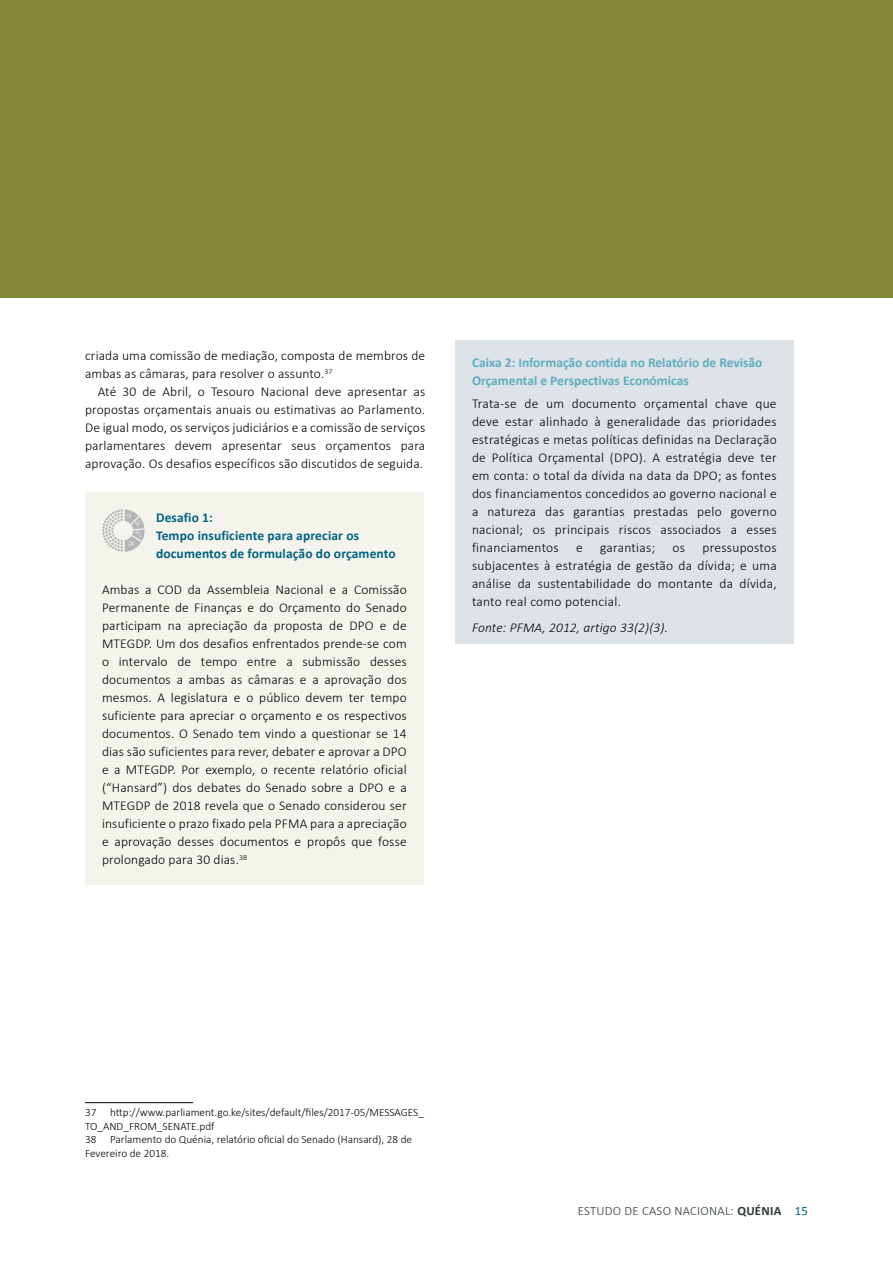
<style>
.page{position:relative;width:893px;height:1263px;background:#fff}
.page>*{position:absolute;margin:0;border:0;box-sizing:border-box;transform-origin:0 0}
.t1{font:300 13.5px/18px "Calibri";letter-spacing:.01em;color:#000;text-align:justify}
.t2{font:700 13.5px/18px "Calibri";color:#5fadc0}
.t3{font:700 13.5px/18px "Calibri";letter-spacing:.01em;color:#006381}
.t4{font:italic 300 13.5px "Calibri";letter-spacing:.01em;color:#000}
.t5{font:300 12.75px "Calibri";letter-spacing:.02em;color:#2d3739}
.t6{font:300 11.25px/13.5px "Calibri";color:#000}
.s1{font-weight:700}
.s2{font-weight:400;color:#006380}
</style>
<div class="page">
<div style="left:0;top:0;width:893px;height:298px;background:#838936"></div>
<div style="left:85px;top:492px;width:339px;height:392px;background:#f4f4ec"></div>
<svg style="left:102px;top:509px;width:43px;height:43px"></svg>
<hr style="left:85px;top:1102px;width:108px;height:1px;background:#000">
<div style="left:455px;top:340px;width:339px;height:304px;background:#dee3e8"></div>
<p class="t1" style="left:85px;top:346px;width:342px">criada uma comissão de mediação, composta de membros de ambas as câmaras, para resolver o assunto.<sup>37</sup></p>
<p class="t1" style="left:85px;top:382px;width:342px;text-indent:13px">Até 30 de Abril, o Tesouro Nacional deve apresentar as propostas orçamentais anuais ou estimativas ao Parlamento.<br>De igual modo, os serviços judiciários e a comissão de serviços parlamentares devem apresentar seus orçamentos para aprovação. Os desafios específicos são discutidos de seguida.</p>
<p class="t3" style="left:156px;top:509px;width:241px">Desafio 1:<br>Tempo insuficiente para apreciar os documentos de formulação do orçamento</p>
<p class="t1" style="left:102px;top:580px;width:306px">Ambas a COD da Assembleia Nacional e a Comissão Permanente de Finanças e do Orçamento do Senado participam na apreciação da proposta de DPO e de MTEGDP. Um dos desafios enfrentados prende-se com o intervalo de tempo entre a submissão desses documentos a ambas as câmaras e a aprovação dos mesmos. A legislatura e o público devem ter tempo suficiente para apreciar o orçamento e os respectivos documentos. O Senado tem vindo a questionar se 14 dias são suficientes para rever, debater e aprovar a DPO e a MTEGDP. Por exemplo, o recente relatório oficial (“Hansard”) dos debates do Senado sobre a DPO e a MTEGDP de 2018 revela que o Senado considerou ser insuficiente o prazo fixado pela PFMA para a apreciação e aprovação desses documentos e propôs que fosse prolongado para 30 dias.<sup>38</sup></p>
<p class="t2" style="left:472px;top:354px;width:292px">Caixa 2: Informação contida no Relatório de Revisão<br>Orçamental e Perspectivas Económicas</p>
<p class="t1" style="left:472px;top:393px;width:306px">Trata-se de um documento orçamental chave que deve estar alinhado à generalidade das prioridades estratégicas e metas políticas definidas na Declaração de Política Orçamental (DPO). A estratégia deve ter em conta: o total da dívida na data da DPO; as fontes dos financiamentos concedidos ao governo nacional e a natureza das garantias prestadas pelo governo nacional; os principais riscos associados a esses financiamentos</p>
<p class="t1" style="left:576px;top:537px;width:8px">e</p>
<p class="t1" style="left:600px;top:537px;width:57px">garantias;</p>
<p class="t1" style="left:673px;top:537px;width:14px">os</p>
<p class="t1" style="left:472px;top:537px;width:306px;text-indent:230px">pressupostos subjacentes à estratégia de gestão da dívida; e uma análise da sustentabilidade do montante da dívida, tanto real como potencial.</p>
<p class="t4" style="left:472px;top:619px;width:197px">Fonte: PFMA, 2012, artigo 33(2)(3).</p>
<p class="t6" style="left:85px;top:1105px;width:340px">37 http://www.parliament.go.ke/sites/default/files/2017-05/MESSAGES_ TO_AND_FROM_SENATE.pdf<br>38 Parlamento do Quénia, relatório oficial do Senado (Hansard), 28 de Fevereiro de 2018.</p>
<p class="t5" style="left:578px;top:1203px;width:232px">ESTUDO DE CASO NACIONAL: <span class="s1">QUÉNIA</span> <span class="s2">15</span></p>
</div>
